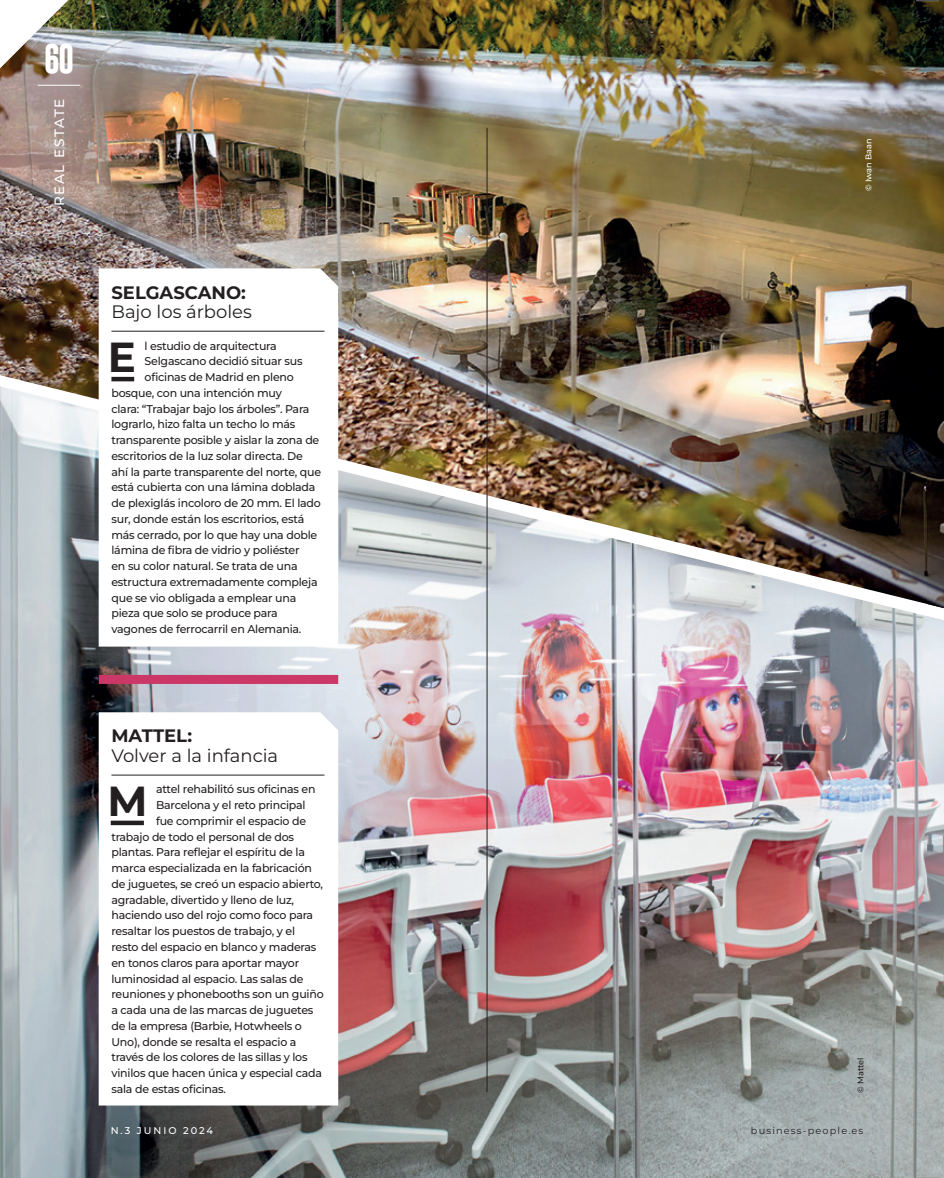
<style>
.page{position:relative;width:944px;height:1178px;background:#fff}
.page>*{position:absolute;margin:0;border:0;box-sizing:border-box;transform-origin:0 0}
.t1{font:700 42px "Montserrat";color:#231f20}
.t2{font:700 30px "Gobold";color:#fff}
.t3{font:18px/19.5px "Montserrat";color:#231f20}
.t4{font:500 13.5px "Montserrat";letter-spacing:.12em;color:#fff}
.t5{font:500 11.25px "Montserrat";letter-spacing:-.02em;color:#231f20}
.t6{font:9.75px "Montserrat";letter-spacing:.12em;color:#231f20}
.t7{font:500 9.75px "Montserrat";letter-spacing:.2em;color:#fff}
.t8{font:500 8.25px "Montserrat";color:#fff}
.t9{font:500 8.25px "Montserrat";color:#231f20}
.s1{font-weight:700}
</style>
<div class="page">
<img style="left:0;top:608px;width:944px;height:570px">
<img style="left:0;top:0;width:927px;height:608px">
<hr style="left:38px;top:85px;width:42px;height:1px;background:#fff">
<hr style="left:487px;top:128px;width:1px;height:964px;background:#231f20">
<svg style="left:99px;top:268px;width:239px;height:379px"></svg>
<hr style="left:111px;top:331px;width:213px;height:1px;background:#231f20">
<svg style="left:99px;top:712px;width:239px;height:393px"></svg>
<hr style="left:111px;top:775px;width:213px;height:1px;background:#231f20">
<hr style="left:111px;top:377px;width:23px;height:4px;background:#231f20">
<hr style="left:111px;top:821px;width:33px;height:4px;background:#231f20">
<div style="left:99px;top:675px;width:239px;height:9px;background:#cb3767"></div>
<img style="left:0;top:0;width:68px;height:68px">
<img style="left:927px;top:616px;width:17px;height:561px">
<img style="left:927px;top:1px;width:17px;height:607px">
<svg style="left:916px;top:0;width:28px;height:1px"></svg>
<svg style="left:916px;top:1177px;width:28px;height:1px"></svg>
<p class="t2" style="left:44px;top:39px;width:32px">60</p>
<p class="t4" style="left:50px;top:206px;width:109px;rotate:-90deg">REAL ESTATE</p>
<p class="t3" style="left:111px;top:282px;width:142px"><span class="s1">SELGASCANO:<br></span>Bajo los árboles</p>
<p class="t5" style="left:145px;top:338px;width:134px">l estudio de arquitectura</p>
<p class="t5" style="left:145px;top:353px;width:159px">Selgascano decidió situar sus</p>
<p class="t5" style="left:145px;top:369px;width:151px">oficinas de Madrid en pleno</p>
<p class="t5" style="left:111px;top:385px;width:172px">bosque, con una intención muy</p>
<p class="t5" style="left:111px;top:401px;width:199px">clara: “Trabajar bajo los árboles”. Para</p>
<p class="t5" style="left:111px;top:416px;width:185px">lograrlo, hizo falta un techo lo más</p>
<p class="t5" style="left:111px;top:432px;width:209px">transparente posible y aislar la zona de</p>
<p class="t5" style="left:111px;top:448px;width:193px">escritorios de la luz solar directa. De</p>
<p class="t5" style="left:111px;top:464px;width:211px">ahí la parte transparente del norte, que</p>
<p class="t5" style="left:111px;top:479px;width:206px">está cubierta con una lámina doblada</p>
<p class="t5" style="left:111px;top:495px;width:211px">de plexiglás incoloro de 20 mm. El lado</p>
<p class="t5" style="left:111px;top:511px;width:194px">sur, donde están los escritorios, está</p>
<p class="t5" style="left:111px;top:527px;width:207px">más cerrado, por lo que hay una doble</p>
<p class="t5" style="left:111px;top:542px;width:190px">lámina de fibra de vidrio y poliéster</p>
<p class="t5" style="left:111px;top:558px;width:188px">en su color natural. Se trata de una</p>
<p class="t5" style="left:111px;top:574px;width:208px">estructura extremadamente compleja</p>
<p class="t5" style="left:111px;top:590px;width:186px">que se vio obligada a emplear una</p>
<p class="t5" style="left:111px;top:605px;width:168px">pieza que solo se produce para</p>
<p class="t5" style="left:111px;top:621px;width:191px">vagones de ferrocarril en Alemania.</p>
<p class="t1" style="left:108px;top:326px;width:30px">E</p>
<p class="t3" style="left:111px;top:726px;width:168px"><span class="s1">MATTEL:<br></span>Volver a la infancia</p>
<p class="t5" style="left:156px;top:781px;width:161px">attel rehabilitó sus oficinas en</p>
<p class="t5" style="left:156px;top:797px;width:151px">Barcelona y el reto principal</p>
<p class="t5" style="left:156px;top:813px;width:152px">fue comprimir el espacio de</p>
<p class="t5" style="left:111px;top:829px;width:184px">trabajo de todo el personal de dos</p>
<p class="t5" style="left:111px;top:844px;width:195px">plantas. Para reflejar el espíritu de la</p>
<p class="t5" style="left:111px;top:860px;width:202px">marca especializada en la fabricación</p>
<p class="t5" style="left:111px;top:876px;width:213px">de juguetes, se creó un espacio abierto,</p>
<p class="t5" style="left:111px;top:892px;width:184px">agradable, divertido y lleno de luz,</p>
<p class="t5" style="left:111px;top:907px;width:203px">haciendo uso del rojo como foco para</p>
<p class="t5" style="left:111px;top:923px;width:185px">resaltar los puestos de trabajo, y el</p>
<p class="t5" style="left:111px;top:939px;width:206px">resto del espacio en blanco y maderas</p>
<p class="t5" style="left:111px;top:955px;width:189px">en tonos claros para aportar mayor</p>
<p class="t5" style="left:111px;top:970px;width:194px">luminosidad al espacio. Las salas de</p>
<p class="t5" style="left:111px;top:986px;width:214px">reuniones y phonebooths son un guiño</p>
<p class="t5" style="left:111px;top:1002px;width:204px">a cada una de las marcas de juguetes</p>
<p class="t5" style="left:111px;top:1018px;width:192px">de la empresa (Barbie, Hotwheels o</p>
<p class="t5" style="left:111px;top:1033px;width:186px">Uno), donde se resalta el espacio a</p>
<p class="t5" style="left:111px;top:1049px;width:198px">través de los colores de las sillas y los</p>
<p class="t5" style="left:111px;top:1065px;width:212px">vinilos que hacen única y especial cada</p>
<p class="t5" style="left:111px;top:1081px;width:116px">sala de estas oficinas.</p>
<p class="t1" style="left:107px;top:771px;width:42px">M</p>
<p class="t8" style="left:863px;top:191px;width:55px;rotate:-90deg">© Iwan Baan</p>
<p class="t9" style="left:855px;top:1093px;width:37px;rotate:-90deg">© Mattel</p>
<p class="t7" style="left:111px;top:1124px;width:104px">N.3 JUNIO 2024</p>
<p class="t6" style="left:751px;top:1124px;width:114px">business-people.es</p>
</div>
